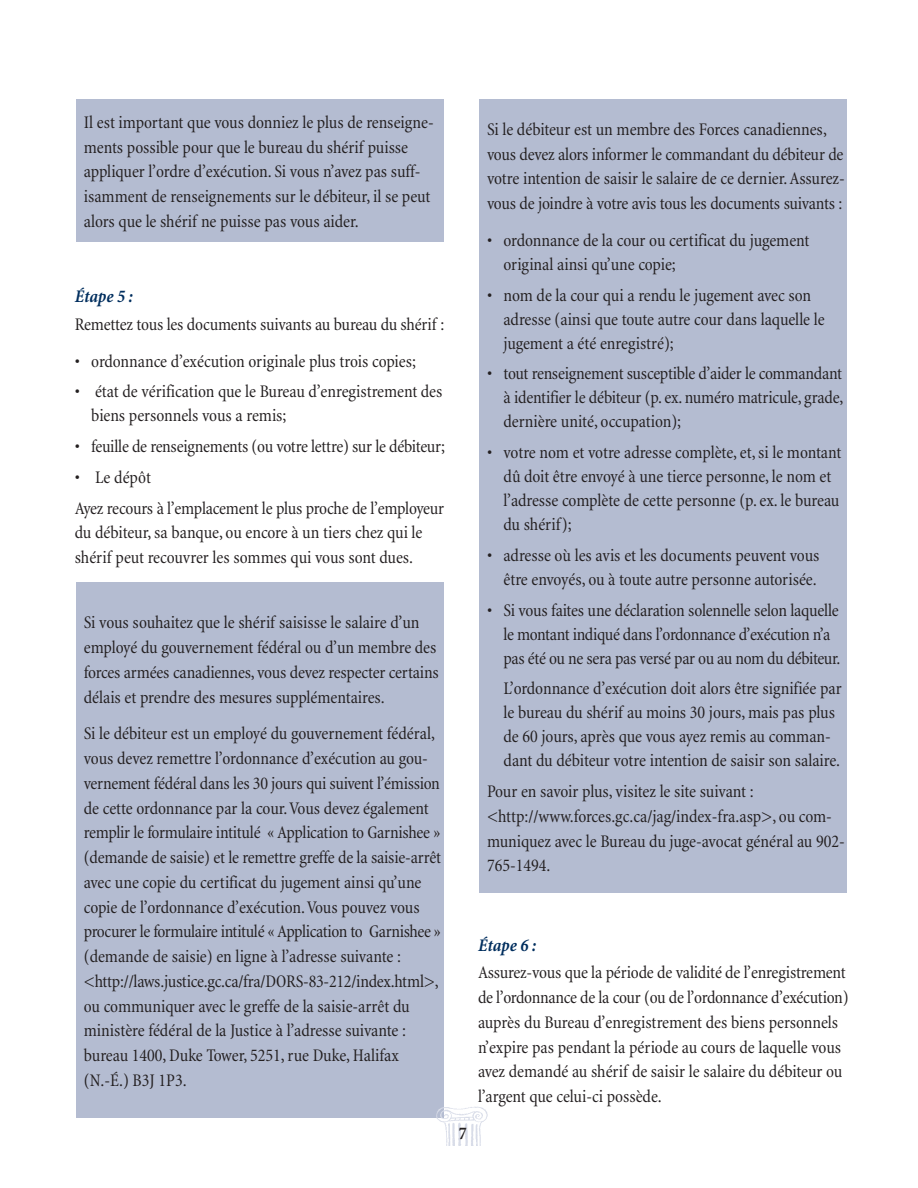
<style>
.page{position:relative;width:918px;height:1188px;background:#fff}
.page>*{position:absolute;margin:0;border:0;box-sizing:border-box;transform-origin:0 0}
.t1{font:condensed 18px/24.8px "Minion";letter-spacing:-.01em;color:#231f20}
.t2{font:italic 700 condensed 18px "Minion";letter-spacing:-.005em;color:#002e5e}
.t3{font:700 condensed 18px "Minion";color:#231f20}
</style>
<div class="page">
<div style="left:480px;top:99px;width:367px;height:794px;background:#b4bcd1"></div>
<div style="left:76px;top:582px;width:368px;height:536px;background:#b4bcd1"></div>
<div style="left:76px;top:99px;width:368px;height:142px;background:#b4bcd1"></div>
<img style="left:436px;top:1107px;width:52px;height:39px">
<p class="t1" style="left:84px;top:111px;width:351px">Il est important que vous donniez le plus de renseigne&shy;ments possible pour que le bureau du shérif puisse appliquer l’ordre d’exécution. Si vous n’avez pas suff&shy;isamment de renseignements sur le débiteur, il se peut alors que le shérif ne puisse pas vous aider.</p>
<p class="t2" style="left:75px;top:290px;width:59px">Étape 5 :</p>
<p class="t1" style="left:75px;top:313px;width:371px">Remettez tous les documents suivants au bureau du shérif :</p>
<p class="t1" style="left:75px;top:350px;width:343px">• ordonnance d’exécution originale plus trois copies;</p>
<p class="t1" style="left:91px;top:381px;width:353px;line-height:24px;text-indent:-17px">• état de vérification que le Bureau d’enregistrement des biens personnels vous a remis;</p>
<p class="t1" style="left:75px;top:436px;width:372px">• feuille de renseignements (ou votre lettre) sur le débiteur;</p>
<p class="t1" style="left:75px;top:463px;width:371px;line-height:30.8px">• Le dépôt<br>Ayez recours à l’emplacement le plus proche de l’employeur</p>
<p class="t1" style="left:75px;top:522px;width:349px">du débiteur,sa banque, ou encore à un tiers chez qui le shérif peut recouvrer les sommes qui vous sont dues.</p>
<p class="t1" style="left:84px;top:612px;width:356px">Si vous souhaitez que le shérif saisisse le salaire d’un employé du gouvernement fédéral ou d’un membre des forces armées canadiennes, vous devez respecter certains délais et prendre des mesures supplémentaires.</p>
<p class="t1" style="left:84px;top:723px;width:359px">Si le débiteur est un employé du gouvernement fédéral, vous devez remettre l’ordonnance d’exécution au gou&shy;vernement fédéral dans les 30 jours qui suivent l’émission de cette ordonnance par la cour.Vous devez également remplir le formulaire intitulé « Application to Garnishee » (demande de saisie) et le remettre greffe de la saisie-arrêt avec une copie du certificat du jugement ainsi qu’une copie de l’ordonnance d’exécution.Vous pouvez vous procurer le formulaire intitulé «Application to Garnishee » (demande de saisie) en ligne à l’adresse suivante : &lt;http://laws.justice.gc.ca/fra/DORS-83-212/index.html&gt;, ou communiquer avec le greffe de la saisie-arrêt du ministère fédéral de la Justice à l’adresse suivante : bureau 1400, Duke Tower, 5251,rue Duke,Halifax (N.-É.) B3J 1P3.</p>
<p class="t1" style="left:487px;top:118px;width:359px">Si le débiteur est un membre des Forces canadiennes, vous devez alors informer le commandant du débiteur de votre intention de saisir le salaire de ce dernier.Assurez&shy;vous de joindre à votre avis tous les documents suivants :</p>
<p class="t1" style="left:504px;top:230px;width:307px;line-height:24px;text-indent:-17px">• ordonnance de la cour ou certificat du jugement original ainsi qu’une copie;</p>
<p class="t1" style="left:504px;top:285px;width:323px;line-height:24px;text-indent:-17px">• nom de la cour qui a rendu le jugement avec son adresse (ainsi que toute autre cour dans laquelle le jugement a été enregistré);</p>
<p class="t1" style="left:504px;top:363px;width:342px;line-height:24px;text-align:justify;text-indent:-16px">• tout renseignement susceptible d’aider le commandant à identifier le débiteur (p.ex. numéro matricule, grade, dernière unité, occupation);</p>
<p class="t1" style="left:504px;top:442px;width:339px;line-height:24px;text-indent:-17px">• votre nom et votre adresse complète,et,si le montant dû doit être envoyé à une tierce personne, le nom et l’adresse complète de cette personne (p.ex. le bureau du shérif);</p>
<p class="t1" style="left:487px;top:545px;width:334px;line-height:24px;text-align:right">• adresse où les avis et les documents peuvent vous être envoyés, ou à toute autre personne autorisée.</p>
<p class="t1" style="left:504px;top:600px;width:338px;line-height:24px;text-indent:-16px">• Si vous faites une déclaration solennelle selon laquelle le montant indiqué dans l’ordonnance d’exécution n’a pas été ou ne sera pas versé par ou au nom du débiteur.</p>
<p class="t1" style="left:504px;top:678px;width:340px;line-height:24px">L’ordonnance d’exécution doit alors être signifiée par le bureau du shérif au moins 30 jours, mais pas plus de 60 jours, après que vous ayez remis au comman&shy;dant du débiteur votre intention de saisir son salaire.</p>
<p class="t1" style="left:487px;top:781px;width:359px">Pour en savoir plus, visitez le site suivant : &lt;http://www.forces.gc.ca/jag/index-fra.asp&gt;, ou com&shy;muniquez avec le Bureau du juge-avocat général au 902- 765-1494.</p>
<p class="t3" style="left:459px;top:1127px;width:10px">7</p>
<p class="t2" style="left:478px;top:938px;width:59px">Étape 6 :</p>
<p class="t1" style="left:478px;top:962px;width:372px">Assurez-vous que la période de validité de l’enregistrement de l’ordonnance de la cour (ou de l’ordonnance d’exécution) auprès du Bureau d’enregistrement des biens personnels n’expire pas pendant la période au cours de laquelle vous avez demandé au shérif de saisir le salaire du débiteur ou l’argent que celui-ci possède.</p>
</div>
